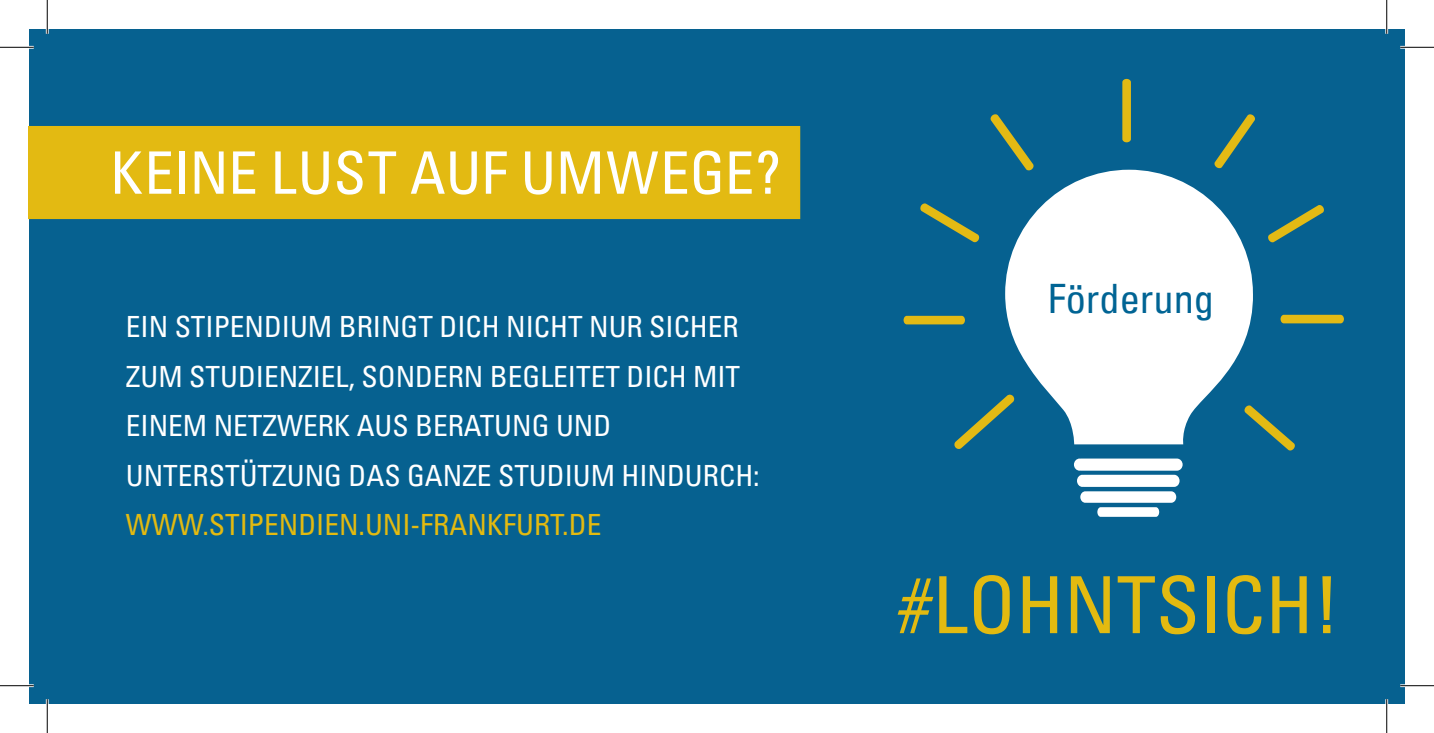
<style>
.page{position:relative;width:1434px;height:733px;background:#fff}
.page>*{position:absolute;margin:0;border:0;box-sizing:border-box;transform-origin:0 0}
.t1{font:condensed 78.75px "Univers Com 57";color:#e3ba10}
.t2{font:condensed 58.5px "Univers Com 57";color:#fff}
.t3{font:condensed 40.5px "Univers Com 57";color:#006494}
.t4{font:condensed 29.25px/49.5px "Univers Com 57";color:#fff}
.t5{font:condensed 29.25px "Univers Com 57";color:#e3ba10}
</style>
<div class="page">
<div style="left:29px;top:29px;width:1376px;height:674px;background:#066190"></div>
<div style="left:28px;top:127px;width:771px;height:91px;background:#e3ba12"></div>
<div style="left:28px;top:126px;width:772px;height:93px;border:2px solid #e3ba10"></div>
<svg style="left:954px;top:397px;width:51px;height:52px"></svg>
<svg style="left:1074px;top:458px;width:109px;height:58px"></svg>
<svg style="left:903px;top:316px;width:62px;height:8px"></svg>
<svg style="left:920px;top:203px;width:60px;height:40px"></svg>
<svg style="left:990px;top:114px;width:44px;height:56px"></svg>
<svg style="left:1122px;top:79px;width:9px;height:63px"></svg>
<svg style="left:1214px;top:114px;width:41px;height:54px"></svg>
<svg style="left:1268px;top:205px;width:56px;height:38px"></svg>
<svg style="left:1280px;top:314px;width:64px;height:9px"></svg>
<svg style="left:1254px;top:408px;width:41px;height:43px"></svg>
<svg style="left:1005px;top:170px;width:249px;height:274px;fill:#fff"></svg>
<hr style="left:0;top:46px;width:34px;height:3px;background:#fff">
<hr style="left:1400px;top:46px;width:34px;height:3px;background:#fff">
<hr style="left:0;top:684px;width:34px;height:2px;background:#fff">
<hr style="left:1400px;top:684px;width:34px;height:2px;background:#fff">
<hr style="left:46px;top:0;width:3px;height:34px;background:#fff">
<hr style="left:46px;top:699px;width:3px;height:33px;background:#fff">
<hr style="left:1385px;top:0;width:3px;height:34px;background:#fff">
<hr style="left:1385px;top:699px;width:3px;height:33px;background:#fff">
<hr style="left:0;top:47px;width:34px;height:1px;background:#000">
<hr style="left:1400px;top:47px;width:34px;height:1px;background:#000">
<hr style="left:0;top:685px;width:34px;height:1px;background:#000">
<hr style="left:1400px;top:685px;width:34px;height:1px;background:#000">
<hr style="left:47px;top:0;width:1px;height:34px;background:#000">
<hr style="left:47px;top:699px;width:1px;height:33px;background:#000">
<hr style="left:1386px;top:0;width:1px;height:34px;background:#000">
<hr style="left:1386px;top:699px;width:1px;height:33px;background:#000">
<h2 class="t2" style="left:29px;top:136px;width:49px">KE</h2>
<h2 class="t2" style="left:174px;top:136px;width:608px">INE LUST AUF UMWEGE?</h2>
<p class="t4" style="left:126px;top:301px;width:635px">EIN STIPENDIUM BRINGT DICH NICHT NUR SICHER ZUM STUDIENZIEL, SONDERN BEGLEITET DICH MIT EINEM NETZWERK AUS BERATUNG UND UNTERSTÜTZUNG DAS GANZE STUDIUM HINDURCH:</p>
<p class="t5" style="left:126px;top:506px;width:473px">WWW.STIPENDIEN.UNI-FRANKFURT.DE</p>
<h3 class="t3" style="left:1048px;top:272px;width:168px">FÖRDERUNG</h3>
<h1 class="t1" style="left:898px;top:555px;width:443px">#LOHNTSICH!</h1>
</div>
